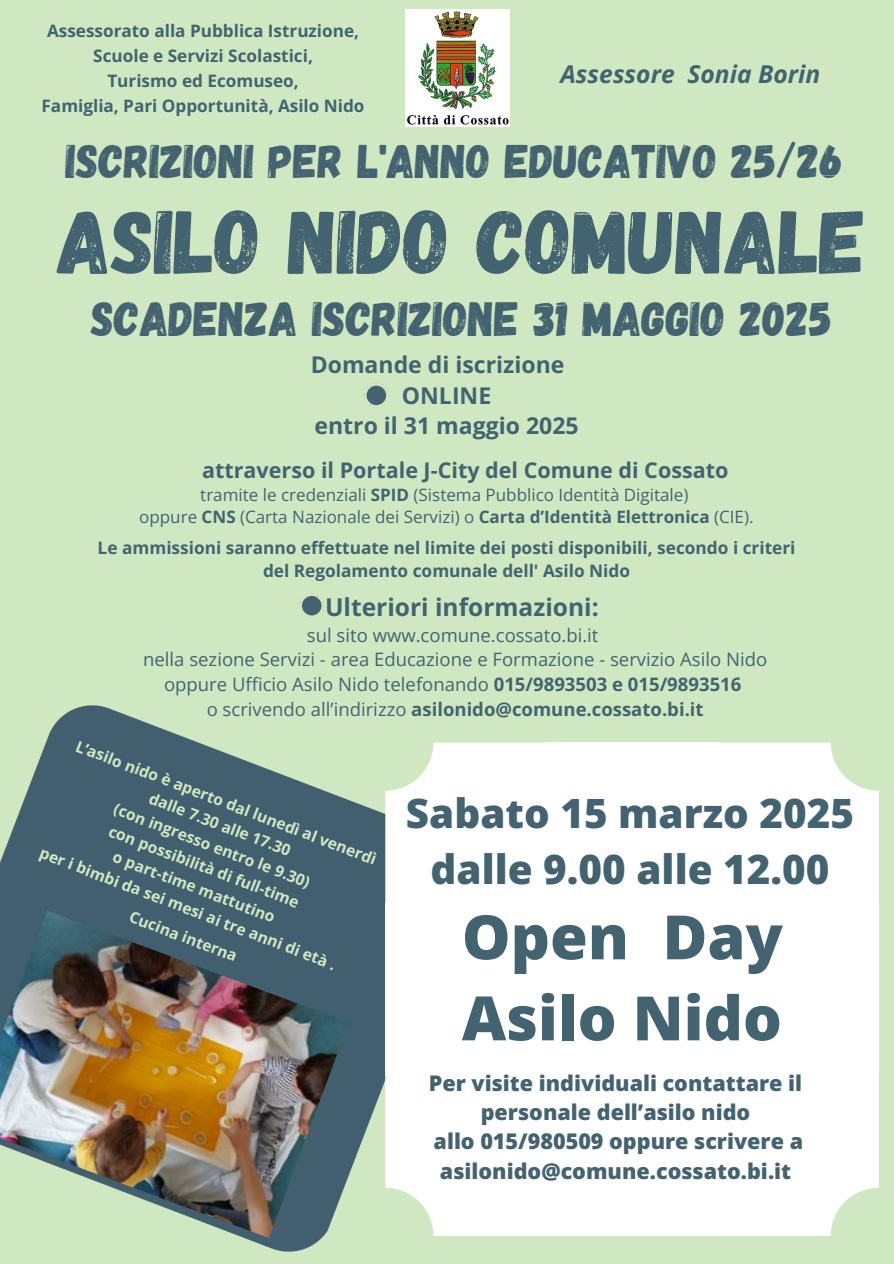
<style>
.page{position:relative;width:894px;height:1264px;background:#fff}
.page>*{position:absolute;margin:0;border:0;box-sizing:border-box;transform-origin:0 0}
.t1{font:90px "Gagalin";color:#436370}
.t2{font:800 61.2px/81px "Open Sans";color:#436370}
.t3{font:48px "Gagalin";color:#436370}
.t4{font:47.1px "Gagalin";color:#436370}
.t5{font:800 40.35px/56.2px "Open Sans";color:#436370;text-align:center}
.t6{font:italic 700 24.6px "Open Sans";color:#436370}
.t7{font:700 24.45px "Open Sans";color:#436370}
.t8{font:700 22.95px "Open Sans";color:#436370}
.t9{font:800 21.6px/29.2px "Open Sans";color:#436370;text-align:center}
.t10{font:700 21.45px "Open Sans";color:#436370}
.t11{font:18.45px "Open Sans";color:#436370}
.t12{font:700 18.45px "Open Sans";color:#436370}
.t13{font:700 17.25px/22.5px "Open Sans";color:#436370;text-align:center}
.t14{font:700 17.1px/24.8px "Open Sans";color:#436370;text-align:center}
.t15{font:16.95px "Open Sans";color:#436370}
.t16{font:700 15.6px/22.5px "Open Sans";color:#d0e8c2;text-align:center}
.t17{font:700 15.45px "Open Sans";color:#d0e8c2}
.s1{font-weight:700}
.s2{font-weight:400}
</style>
<div class="page">
<div style="left:0;top:0;width:893px;height:1263px;background:#d0e8c2"></div>
<img style="left:405px;top:10px;width:104px;height:117px">
<img style="left:0;top:705px;width:462px;height:547px">
<img style="left:0;top:910px;width:349px;height:328px">
<svg style="left:385px;top:742px;width:160px;height:160px"></svg>
<div style="left:545px;top:742px;width:173px;height:164px;background:#fff"></div>
<svg style="left:718px;top:742px;width:160px;height:160px"></svg>
<div style="left:385px;top:902px;width:164px;height:173px;background:#fff"></div>
<div style="left:545px;top:902px;width:173px;height:173px;background:#fff"></div>
<div style="left:714px;top:902px;width:164px;height:173px;background:#fff"></div>
<svg style="left:385px;top:1075px;width:160px;height:160px"></svg>
<div style="left:545px;top:1071px;width:173px;height:164px;background:#fff"></div>
<div style="left:718px;top:1075px;width:160px;height:160px;background:#fff"></div>
<svg style="left:364px;top:383px;width:24px;height:25px"></svg>
<svg style="left:299px;top:593px;width:25px;height:25px"></svg>
<p class="t14" style="left:42px;top:18px;width:324px">Assessorato alla Pubblica Istruzione,<br>Scuole e Servizi Scolastici,<br>Turismo ed Ecomuseo,<br>Famiglia, Pari Opportunità, Asilo Nido</p>
<p class="t6" style="left:560px;top:57px;width:261px">Assessore Sonia Borin</p>
<p class="t4" style="left:66px;top:131px;width:778px">ISCRIZIONI PER L'ANNO EDUCATIVO 25/26</p>
<p class="t1" style="left:57px;top:183px;width:810px">ASILO NIDO COMUNALE</p>
<p class="t3" style="left:91px;top:287px;width:743px">SCADENZA ISCRIZIONE 31 MAGGIO 2025</p>
<h5 class="t8" style="left:310px;top:349px;width:255px">Domande di iscrizione</h5>
<h5 class="t8" style="left:402px;top:379px;width:91px">ONLINE</h5>
<h5 class="t8" style="left:314px;top:410px;width:266px">entro il 31 maggio 2025</h5>
<p class="t10" style="left:202px;top:455px;width:527px">attraverso il Portale J-City del Comune di Cossato</p>
<p class="t15" style="left:200px;top:482px;width:489px">tramite le credenziali <span class="s1">SPID</span> (Sistema Pubblico Identità Digitale)</p>
<p class="t15" style="left:139px;top:505px;width:615px">oppure <span class="s1">CNS</span> (Carta Nazionale dei Servizi) o <span class="s1">Carta d’Identità Elettronica</span> (CIE).</p>
<p class="t13" style="left:98px;top:536px;width:699px">Le ammissioni saranno effettuate nel limite dei posti disponibili, secondo i criteri del Regolamento comunale dell' Asilo Nido</p>
<h4 class="t7" style="left:325px;top:589px;width:275px">Ulteriori informazioni:</h4>
<h6 class="t11" style="left:307px;top:621px;width:293px">sul sito www.comune.cossato.bi.it</h6>
<h4 class="t11" style="left:143px;top:646px;width:625px">nella sezione Servizi - area Educazione e Formazione - servizio Asilo Nido</h4>
<h2 class="t11" style="left:164px;top:671px;width:578px">oppure Ufficio Asilo Nido telefonando <span class="s1">015/9893503 e 015/9893516</span></h2>
<h4 class="t12" style="left:207px;top:696px;width:498px"><span class="s2">o scrivendo all’indirizzo</span> asilonido@comune.cossato.bi.it</h4>
<p class="t16" style="left:81px;top:734px;width:322px;rotate:21deg">L’asilo nido è aperto dal lunedì al venerdì</p>
<p class="t16" style="left:154px;top:786px;width:152px;rotate:21deg">dalle 7.30 alle 17.30</p>
<p class="t16" style="left:119px;top:797px;width:210px;rotate:21deg">(con ingresso entro le 9.30)</p>
<p class="t16" style="left:114px;top:819px;width:204px;rotate:21deg">con possibilità di full-time o part-time mattutino</p>
<p class="t16" style="left:45px;top:841px;width:317px;rotate:21deg">per i bimbi da sei mesi ai tre anni di età .</p>
<p class="t17" style="left:134px;top:905px;width:115px;rotate:21deg">Cucina interna</p>
<p class="t5" style="left:406px;top:784px;width:449px">Sabato 15 marzo 2025 dalle 9.00 alle 12.00</p>
<p class="t2" style="left:461px;top:895px;width:322px">Open Day<br>Asilo Nido</p>
<p class="t9" style="left:429px;top:1067px;width:375px">Per visite individuali contattare il personale dell’asilo nido<br>allo 015/980509 oppure scrivere a asilonido@comune.cossato.bi.it</p>
</div>
